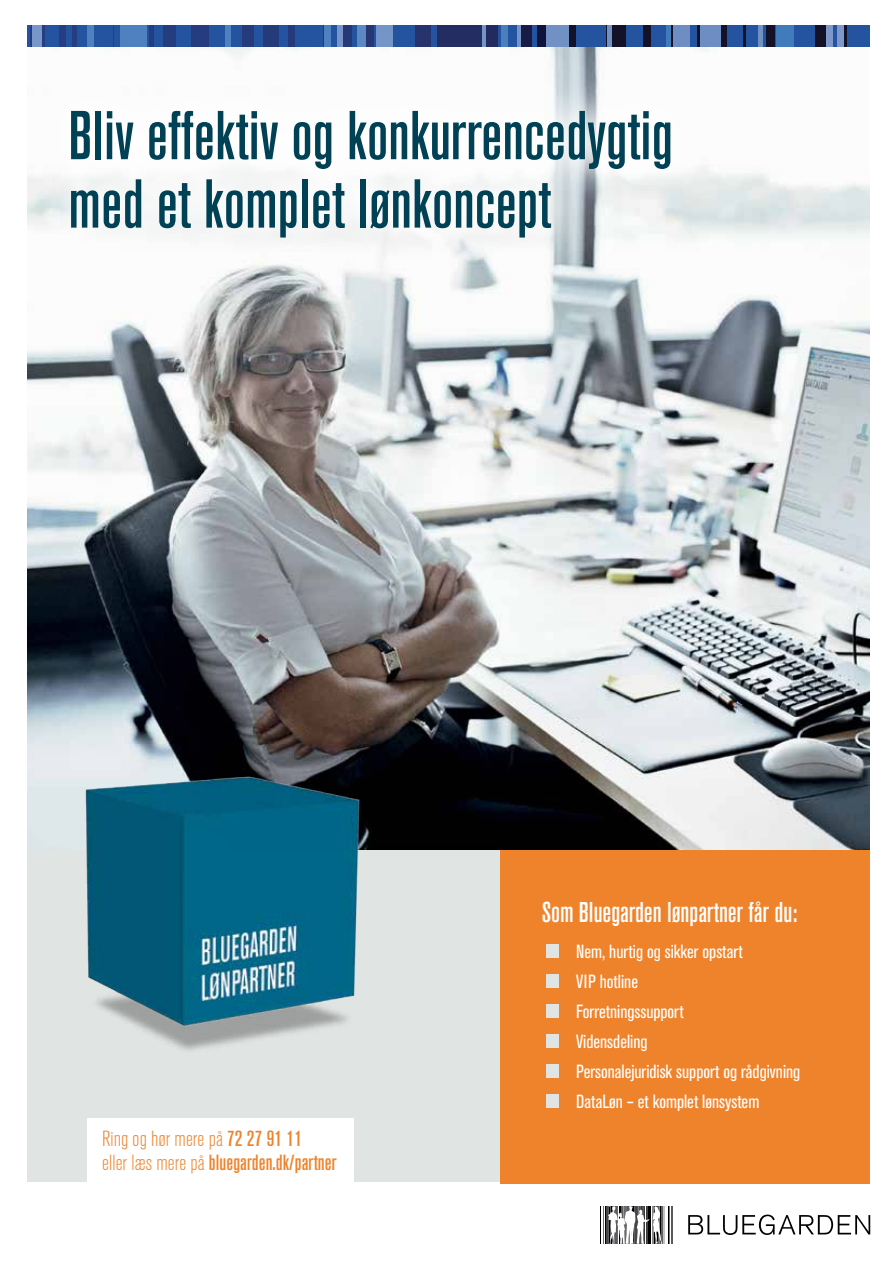
<style>
.page{position:relative;width:893px;height:1263px;background:#fff}
.page>*{position:absolute;margin:0;border:0;box-sizing:border-box;transform-origin:0 0}
.t1{font:500 condensed 68.4px/68.4px "Akzidenz Grotesk BQ";color:#004155}
.t2{font:500 condensed 28.35px "Akzidenz Grotesk BQ";color:#fff}
.t3{font:300 condensed 21.75px/24.8px "Akzidenz Grotesk BQ";letter-spacing:.005em;color:#ef832b}
.t4{font:condensed 18.9px/30px "Akzidenz Grotesk BQ";color:#fff}
.s1{font-weight:500}
</style>
<div class="page">
<div style="left:28px;top:846px;width:472px;height:336px;background:#e0e4e2"></div>
<div style="left:500px;top:848px;width:370px;height:336px;background:#ef832b"></div>
<img style="left:28px;top:46px;width:842px;height:804px">
<div style="left:31px;top:25px;width:11px;height:21px;background:#7896ca"></div>
<hr style="left:42px;top:25px;width:3px;height:21px;background:#243e81">
<div style="left:58px;top:25px;width:9px;height:21px;background:#243e81"></div>
<div style="left:67px;top:25px;width:5px;height:21px;background:#2453a0"></div>
<div style="left:72px;top:25px;width:5px;height:21px;background:#243e81"></div>
<hr style="left:28px;top:25px;width:2px;height:21px;background:#2453a0">
<div style="left:77px;top:25px;width:10px;height:21px;background:#2453a0"></div>
<div style="left:87px;top:25px;width:7px;height:21px;background:#4f80bf"></div>
<div style="left:94px;top:25px;width:20px;height:21px;background:#2453a0"></div>
<div style="left:114px;top:25px;width:6px;height:21px;background:#2453a0"></div>
<div style="left:120px;top:25px;width:27px;height:21px;background:#4f80bf"></div>
<hr style="left:147px;top:25px;width:2px;height:21px;background:#2453a0">
<div style="left:149px;top:25px;width:5px;height:21px;background:#243d7f"></div>
<div style="left:154px;top:25px;width:9px;height:21px;background:#2453a0"></div>
<div style="left:163px;top:25px;width:14px;height:21px;background:#243d7e"></div>
<div style="left:177px;top:25px;width:14px;height:21px;background:#2453a0"></div>
<div style="left:191px;top:25px;width:18px;height:21px;background:#253c7e"></div>
<div style="left:209px;top:25px;width:17px;height:21px;background:#2453a0"></div>
<div style="left:226px;top:25px;width:5px;height:21px;background:#4f80bf"></div>
<div style="left:231px;top:25px;width:11px;height:21px;background:#2453a0"></div>
<div style="left:242px;top:25px;width:13px;height:21px;background:#253b7b"></div>
<div style="left:255px;top:25px;width:8px;height:21px;background:#2453a0"></div>
<div style="left:263px;top:25px;width:16px;height:21px;background:#253a7a"></div>
<div style="left:279px;top:25px;width:10px;height:21px;background:#2453a0"></div>
<div style="left:289px;top:25px;width:6px;height:21px;background:#253a7a"></div>
<div style="left:295px;top:25px;width:28px;height:21px;background:#2453a0"></div>
<hr style="left:323px;top:25px;width:2px;height:21px;background:#263977">
<div style="left:325px;top:25px;width:6px;height:21px;background:#4f80bf"></div>
<div style="left:331px;top:25px;width:6px;height:21px;background:#2453a0"></div>
<div style="left:337px;top:25px;width:7px;height:21px;background:#7894c8"></div>
<div style="left:344px;top:25px;width:8px;height:21px;background:#263875"></div>
<div style="left:352px;top:25px;width:5px;height:21px;background:#2453a0"></div>
<div style="left:357px;top:25px;width:9px;height:21px;background:#5c89c1"></div>
<div style="left:366px;top:25px;width:8px;height:21px;background:#263774"></div>
<div style="left:375px;top:25px;width:18px;height:21px;background:#7594c8"></div>
<div style="left:393px;top:25px;width:22px;height:21px;background:#2453a0"></div>
<div style="left:415px;top:25px;width:17px;height:21px;background:#26336c"></div>
<div style="left:432px;top:25px;width:5px;height:21px;background:#2453a0"></div>
<div style="left:481px;top:25px;width:5px;height:21px;background:#7594c8"></div>
<hr style="left:517px;top:25px;width:4px;height:21px;background:#7594c8">
<div style="left:532px;top:25px;width:5px;height:21px;background:#2453a0"></div>
<div style="left:607px;top:25px;width:6px;height:21px;background:#7191c5"></div>
<div style="left:613px;top:25px;width:13px;height:21px;background:#131229"></div>
<div style="left:626px;top:25px;width:18px;height:21px;background:#2453a0"></div>
<div style="left:644px;top:25px;width:7px;height:21px;background:#131229"></div>
<div style="left:721px;top:25px;width:6px;height:21px;background:#131229"></div>
<div style="left:765px;top:25px;width:10px;height:21px;background:#131229"></div>
<div style="left:815px;top:25px;width:11px;height:21px;background:#131229"></div>
<div style="left:651px;top:25px;width:15px;height:21px;background:#2453a0"></div>
<div style="left:673px;top:25px;width:17px;height:21px;background:#6e8dc3"></div>
<div style="left:699px;top:25px;width:22px;height:21px;background:#6e8dc3"></div>
<div style="left:666px;top:25px;width:6px;height:21px;background:#407cbb"></div>
<div style="left:690px;top:25px;width:7px;height:21px;background:#2453a0"></div>
<hr style="left:763px;top:25px;width:2px;height:21px;background:#2453a0">
<div style="left:757px;top:25px;width:6px;height:21px;background:#7191c5"></div>
<div style="left:826px;top:25px;width:7px;height:21px;background:#7d98c9"></div>
<div style="left:837px;top:25px;width:7px;height:21px;background:#7d98c9"></div>
<hr style="left:833px;top:25px;width:4px;height:21px;background:#2453a0">
<hr style="left:844px;top:25px;width:3px;height:21px;background:#131229">
<div style="left:746px;top:25px;width:11px;height:21px;background:#2453a0"></div>
<div style="left:727px;top:25px;width:16px;height:21px;background:#2453a0"></div>
<div style="left:776px;top:25px;width:19px;height:21px;background:#407cbb"></div>
<div style="left:795px;top:25px;width:20px;height:21px;background:#2453a0"></div>
<div style="left:847px;top:25px;width:23px;height:21px;background:#2453a0"></div>
<hr style="left:605px;top:25px;width:2px;height:21px;background:#131229">
<svg style="left:672px;top:25px;width:1px;height:21px"></svg>
<hr style="left:697px;top:25px;width:2px;height:21px;background:#131229">
<svg style="left:775px;top:25px;width:1px;height:21px"></svg>
<hr style="left:743px;top:25px;width:3px;height:21px;background:#131229">
<div style="left:521px;top:25px;width:11px;height:21px;background:#171c46"></div>
<div style="left:537px;top:25px;width:9px;height:21px;background:#0e143b"></div>
<div style="left:569px;top:25px;width:6px;height:21px;background:#13122b"></div>
<div style="left:575px;top:25px;width:30px;height:21px;background:#2453a0"></div>
<div style="left:546px;top:25px;width:23px;height:21px;background:#7191c5"></div>
<div style="left:500px;top:25px;width:8px;height:21px;background:#4a7ebd"></div>
<div style="left:508px;top:25px;width:9px;height:21px;background:#2453a0"></div>
<div style="left:486px;top:25px;width:12px;height:21px;background:#232a5d"></div>
<hr style="left:498px;top:25px;width:2px;height:21px;background:#2453a0">
<div style="left:437px;top:25px;width:44px;height:21px;background:#232d62"></div>
<svg style="left:374px;top:25px;width:1px;height:21px"></svg>
<div style="left:45px;top:25px;width:13px;height:21px;background:#2453a0"></div>
<svg style="left:30px;top:25px;width:1px;height:21px"></svg>
<img style="left:27px;top:743px;width:442px;height:324px">
<hr style="left:665px;top:1206px;width:1px;height:38px;background:#000">
<hr style="left:661px;top:1206px;width:3px;height:38px;background:#616264">
<hr style="left:664px;top:1206px;width:1px;height:38px;background:#c0c2c4">
<hr style="left:600px;top:1206px;width:1px;height:38px;background:#000">
<hr style="left:602px;top:1206px;width:2px;height:38px;background:#6b6c6e">
<hr style="left:605px;top:1206px;width:1px;height:38px;background:#000">
<hr style="left:607px;top:1206px;width:2px;height:38px;background:#5d5e60">
<hr style="left:668px;top:1206px;width:1px;height:38px;background:#000">
<hr style="left:666px;top:1206px;width:1px;height:38px;background:#000">
<hr style="left:670px;top:1206px;width:1px;height:38px;background:#000">
<hr style="left:669px;top:1206px;width:1px;height:38px;background:#707174">
<hr style="left:606px;top:1206px;width:1px;height:38px;background:#48484a">
<svg style="left:608px;top:1206px;width:54px;height:38px"></svg>
<svg style="left:688px;top:1214px;width:182px;height:21px"></svg>
<div style="left:87px;top:1118px;width:267px;height:72px;background:#fff"></div>
<div style="left:31px;top:71px;width:679px;height:205px;background:#fff"></div>
<div style="left:546px;top:944px;width:12px;height:14px;background:#e0e4e2"></div>
<div style="left:546px;top:974px;width:12px;height:14px;background:#e0e4e2"></div>
<div style="left:546px;top:1004px;width:12px;height:14px;background:#e0e4e2"></div>
<div style="left:546px;top:1034px;width:12px;height:14px;background:#e0e4e2"></div>
<div style="left:546px;top:1064px;width:12px;height:14px;background:#e0e4e2"></div>
<div style="left:546px;top:1094px;width:12px;height:14px;background:#e0e4e2"></div>
<h1 class="t1" style="left:68px;top:101px;width:606px">Bliv effektiv og konkurrencedygtig med et komplet lønkoncept</h1>
<h2 class="t2" style="left:542px;top:896px;width:257px">Som Bluegarden lønpartner får du:</h2>
<p class="t3" style="left:102px;top:1126px;width:236px">Ring og hør mere på <span class="s1">72 27 91 11<br></span>eller læs mere på <span class="s1">bluegarden.dk/partner</span></p>
<p class="t4" style="left:576px;top:937px;width:226px">Nem, hurtig og sikker opstart<br>VIP hotline<br>Forretningssupport<br>Vidensdeling<br>Personalejuridisk support og rådgivning<br>DataLøn – et komplet lønsystem</p>
</div>
